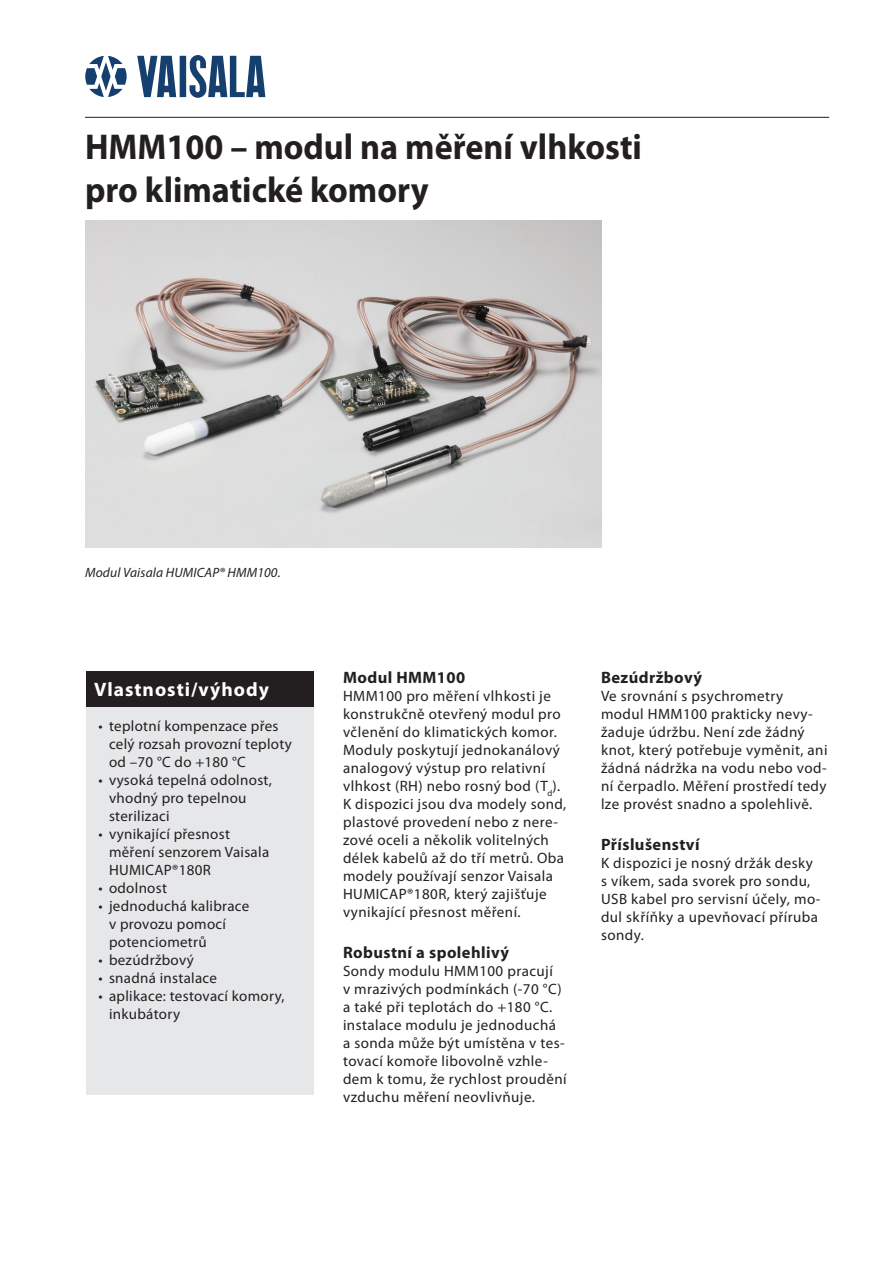
<style>
.page{position:relative;width:893px;height:1263px;background:#fff}
.page>*{position:absolute;margin:0;border:0;box-sizing:border-box;transform-origin:0 0}
.t1{font:700 36px/43.2px "Myriad Pro";color:#231f20;scale:.95 1}
.t2{font:700 19.5px "Myriad Pro";letter-spacing:.05em;color:#fff}
.t3{font:700 16.5px "Myriad Pro";letter-spacing:.025em;color:#231f20}
.t4{font:15px/18px "Myriad Pro";letter-spacing:.03em;color:#231f20}
.t5{font:italic 13.5px "Myriad Pro";letter-spacing:.01em;color:#231f20}
</style>
<div class="page">
<hr style="left:85px;top:117px;width:744px;height:1px;background:#231f20">
<svg style="left:137px;top:55px;width:128px;height:43px"></svg>
<svg style="left:85px;top:56px;width:42px;height:41px"></svg>
<img style="left:85px;top:221px;width:516px;height:327px">
<div style="left:86px;top:703px;width:227px;height:391px;background:#e6e7e9"></div>
<div style="left:86px;top:671px;width:227px;height:35px;background:#231f20"></div>
<h1 class="t1" style="left:85px;top:124px;width:588px">HMM100 – modul na měření vlhkosti pro klimatické komory</h1>
<p class="t5" style="left:85px;top:564px;width:197px">Modul Vaisala HUMICAP® HMM100.</p>
<h2 class="t2" style="left:94px;top:676px;width:176px">Vlastnosti/výhody</h2>
<p class="t4" style="left:109px;top:717px;width:184px;text-indent:-10px">• teplotní kompenzace přes celý rozsah provozní teploty od –70 °C do +180 °C</p>
<p class="t4" style="left:109px;top:771px;width:164px;text-indent:-10px">• vysoká tepelná odolnost, vhodný pro tepelnou sterilizaci</p>
<p class="t4" style="left:109px;top:825px;width:162px;text-indent:-10px">• vynikající přesnost měření senzorem Vaisala<br>HUMICAP®180R</p>
<p class="t4" style="left:99px;top:879px;width:70px">• odolnost</p>
<p class="t4" style="left:109px;top:897px;width:142px;text-indent:-10px">• jednoduchá kalibrace v provozu pomocí potenciometrů</p>
<p class="t4" style="left:99px;top:951px;width:97px">• bezúdržbový</p>
<p class="t4" style="left:99px;top:969px;width:120px">• snadná instalace</p>
<p class="t4" style="left:109px;top:987px;width:177px;text-indent:-10px">• aplikace: testovací komory, inkubátory</p>
<p class="t3" style="left:343px;top:667px;width:124px">Modul HMM100</p>
<p class="t4" style="left:343px;top:687px;width:225px">HMM100 pro měření vlhkosti je konstrukčně otevřený modul pro včlenění do klimatických komor.<br>Moduly poskytují jednokanálový analogový výstup pro relativní vlhkost (RH) nebo rosný bod (T<sub>d</sub>).<br>K dispozici jsou dva modely sond, plastové provedení nebo z nere&shy;zové oceli a několik volitelných délek kabelů až do tří metrů. Oba modely používají senzor Vaisala<br>HUMICAP®180R, který zajišťuje vynikající přesnost měření.</p>
<p class="t3" style="left:343px;top:942px;width:168px">Robustní a spolehlivý</p>
<p class="t4" style="left:343px;top:962px;width:225px">Sondy modulu HMM100 pracují<br>v mrazivých podmínkách (-70 °C) a také při teplotách do +180 °C. instalace modulu je jednoduchá a sonda může být umístěna v tes&shy;tovací komoře libovolně vzhle&shy;dem k tomu, že rychlost proudění vzduchu měření neovlivňuje.</p>
<p class="t3" style="left:601px;top:667px;width:103px">Bezúdržbový</p>
<p class="t4" style="left:601px;top:687px;width:228px">Ve srovnání s psychrometry modul HMM100 prakticky nevy&shy;žaduje údržbu. Není zde žádný knot, který potřebuje vyměnit, ani žádná nádržka na vodu nebo vod&shy;ní čerpadlo. Měření prostředí tedy lze provést snadno a spolehlivě.</p>
<p class="t3" style="left:601px;top:834px;width:100px">Příslušenství</p>
<p class="t4" style="left:601px;top:854px;width:221px">K dispozici je nosný držák desky s víkem, sada svorek pro sondu,<br>USB kabel pro servisní účely, mo&shy;dul skříňky a upevňovací příruba sondy.</p>
</div>
